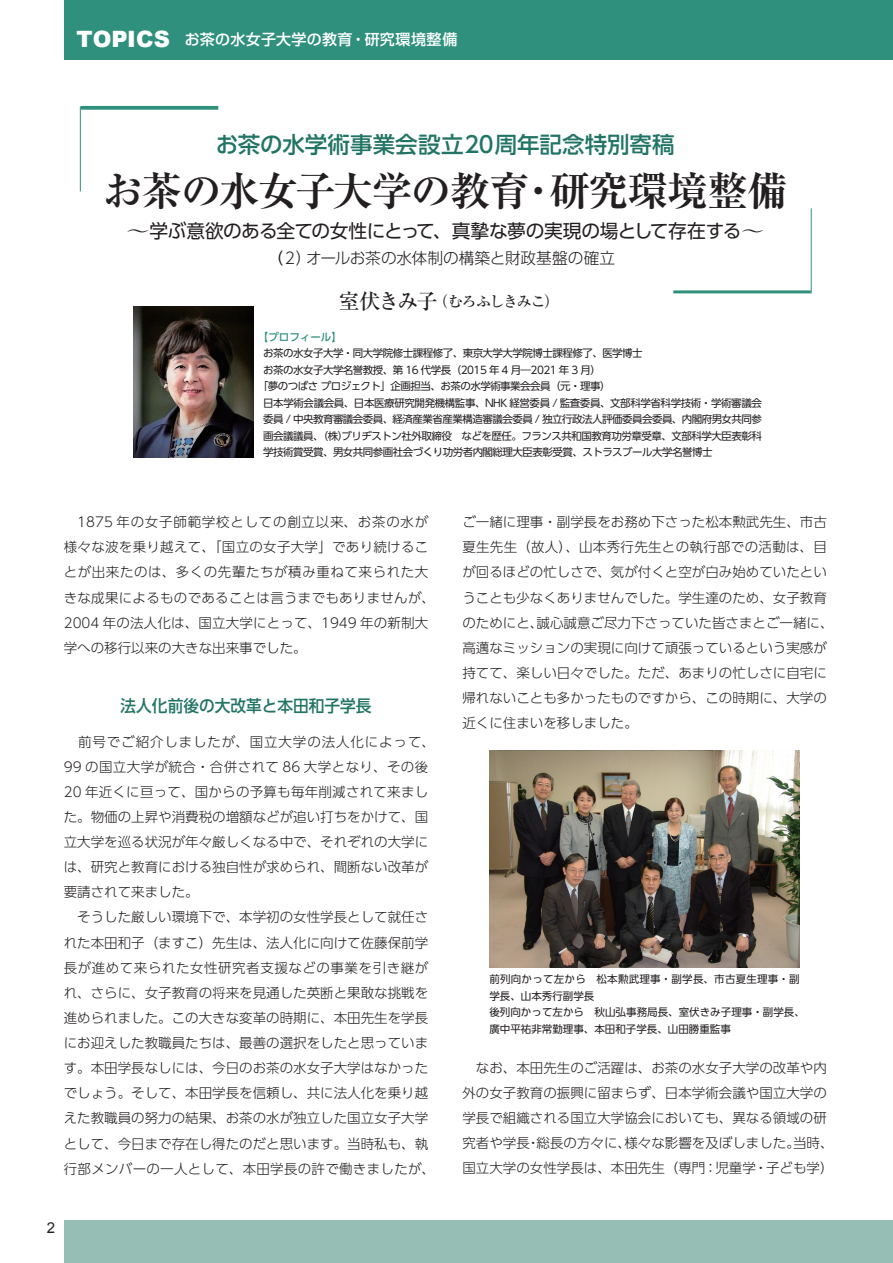
<style>
.page{position:relative;width:893px;height:1263px;background:#fff}
.page>*{position:absolute;margin:0;border:0;box-sizing:border-box;transform-origin:0 0}
.event_title-s{font:700 40.5px "Ryumin Pro";letter-spacing:-.035em;color:#231f20}
.event_title-s-2{font:500 22.5px "UD Shin Go Pro";color:#227565}
.event_title-s-3{font:18.75px "UD Shin Go Pro";letter-spacing:-.03em;color:#231f20}
.P2-4_小見出し{font:500 16.5px "UD Shin Go Pro";color:#227565;scale:.95 1}
.event_title-s-4{font:300 15.75px "UD Shin Go Pro";letter-spacing:-.005em;color:#231f20}
.t1{font:500 15px "Shin Go Pro";letter-spacing:.025em;color:#fff}
.event_title-s-5{font:500 15px "Ryumin Pro";letter-spacing:-.08em;color:#231f20}
.t2{font:15px "Arial";color:#231f20}
.body{font:300 13.5px/25.2px "UD Shin Go Pro";color:#231f20}
.body-2{font:300 13.5px/25.2px "UD Shin Go Pro";letter-spacing:.02em;color:#231f20}
.t3{font:10.5px/16.5px "UD Shin Go Pro";letter-spacing:-.05em;color:#231f20;text-align:justify}
.t4{font:10.5px/16.5px "UD Shin Go Pro";color:#231f20}
.t5{font:10.5px/16.5px "UD Shin Go Pro";letter-spacing:.025em;color:#231f20}
.t6{font:500 10.5px "UD Shin Go Pro";color:#2f907d}
.s1{font-family:"Arial";font-weight:900;font-size:22.5px}
.s2{font-family:"Ryumin Pro"}
.s3{font-weight:400}
.s4{font-size:21px}
</style>
<div class="page">
<div style="left:64px;top:0;width:829px;height:60px;background:#2f907d"></div>
<div style="left:64px;top:1220px;width:829px;height:43px;background:#97beb4"></div>
<img style="left:133px;top:306px;width:120px;height:152px">
<svg style="left:81px;top:106px;width:137px;height:4px"></svg>
<hr style="left:80px;top:106px;width:1px;height:85px;background:#2f907d">
<hr style="left:673px;top:290px;width:138px;height:3px;background:#2f907d">
<hr style="left:811px;top:208px;width:1px;height:85px;background:#2f907d">
<img style="left:489px;top:750px;width:311px;height:217px">
<p class="t1" style="left:77px;top:27px;width:382px"><span class="s1">TOPICS</span>　お茶の水女子大学の教育・研究環境整備</p>
<p class="event_title-s-2" style="left:216px;top:126px;width:460px">お茶の水学術事業会設立20周年記念特別寄稿</p>
<p class="event_title-s" style="left:103px;top:159px;width:686px">お茶の水女子大学の教育・研究環境整備</p>
<p class="event_title-s-3" style="left:126px;top:216px;width:640px"><span class="s2">～</span>学ぶ意欲のある全ての女性にとって、真摯な夢の実現の場として存在する<span class="s2">～</span></p>
<p class="event_title-s-4" style="left:267px;top:245px;width:349px"><span class="s3">（</span>2）オールお茶の水体制の構築と財政基盤の確立</p>
<p class="event_title-s-5" style="left:339px;top:289px;width:222px"><span class="s4">室伏きみ子</span>（むろふしきみこ）</p>
<p class="t6" style="left:258px;top:328px;width:85px">【プロフィール】</p>
<p class="t3" style="left:263px;top:345px;width:381px">お茶の水女子大学・同大学院修士課程修了、東京大学大学院博士課程修了、医学博士</p>
<p class="t3" style="left:263px;top:361px;width:339px">お茶の水女子大学名誉教授、第 16 代学長（2015 年 4 月―2021 年 3 月）</p>
<p class="t3" style="left:258px;top:378px;width:354px">「夢のつばさ プロジェクト」企画担当、お茶の水学術事業会会員（元・理事）</p>
<p class="t3" style="left:263px;top:394px;width:500px">日本学術会議会員、日本医療研究開発機構監事、NHK 経営委員 / 監査委員、文部科学省科学技術・学術審議会委員 / 中央教育審議会委員、経済産業省産業構造審議会委員 / 独立行政法人評価委員会委員、内閣府男女共同参画会議議員、（株）ブリヂストン社外取締役　などを歴任。フランス共和国教育功労章受章、文部科学大臣表彰科学技術賞受賞、男女共同参画社会づくり功労者内閣総理大臣表彰受賞、ストラスブール大学名誉博士　</p>
<p class="body-2" style="left:64px;top:509px;width:373px">　1875 年の女子師範学校としての創立以来、お茶の水が様々な波を乗り越えて、「国立の女子大学」であり続けることが出来たのは、多くの先輩たちが積み重ねて来られた大きな成果によるものであることは言うまでもありませんが、<br>2004 年の法人化は、国立大学にとって、1949 年の新制大学への移行以来の大きな出来事でした。</p>
<p class="P2-4_小見出し" style="left:121px;top:692px;width:266px">法人化前後の大改革と本田和子学長</p>
<p class="body" style="left:64px;top:728px;width:373px">　前号でご紹介しましたが、国立大学の法人化によって、<br>99 の国立大学が統合・合併されて 86 大学となり、その後<br>20 年近くに亘って、国からの予算も毎年削減されて来ました。物価の上昇や消費税の増額などが追い打ちをかけて、国立大学を巡る状況が年々厳しくなる中で、それぞれの大学には、研究と教育における独自性が求められ、間断ない改革が要請されて来ました。</p>
<p class="body" style="left:64px;top:904px;width:373px">　そうした厳しい環境下で、本学初の女性学長として就任された本田和子（ますこ）先生は、法人化に向けて佐藤保前学長が進めて来られた女性研究者支援などの事業を引き継がれ、さらに、女子教育の将来を見通した英断と果敢な挑戦を進められました。この大きな変革の時期に、本田先生を学長にお迎えした教職員たちは、最善の選択をしたと思っています。本田学長なしには、今日のお茶の水女子大学はなかったでしょう。そして、本田学長を信頼し、共に法人化を乗り越えた教職員の努力の結果、お茶の水が独立した国立女子大学として、今日まで存在し得たのだと思います。当時私も、執行部メンバーの一人として、本田学長の許で働きましたが、</p>
<p class="t2" style="left:47px;top:1218px;width:10px">2</p>
<p class="body" style="left:462px;top:509px;width:373px">ご一緒に理事・副学長をお務め下さった松本勲武先生、市古夏生先生（故人）、山本秀行先生との執行部での活動は、目が回るほどの忙しさで、気が付くと空が白み始めていたということも少なくありませんでした。学生達のため、女子教育のためにと、誠心誠意ご尽力下さっていた皆さまとご一緒に、高邁なミッションの実現に向けて頑張っているという実感が持てて、楽しい日々でした。ただ、あまりの忙しさに自宅に帰れないことも多かったものですから、この時期に、大学の近くに住まいを移しました。</p>
<p class="t5" style="left:489px;top:971px;width:312px">前列向かって左から　松本勲武理事・副学長、市古夏生理事・副学長、山本秀行副学長</p>
<p class="t4" style="left:489px;top:1004px;width:317px">後列向かって左から　秋山弘事務局長、室伏きみ子理事・副学長、廣中平祐非常勤理事、本田和子学長、山田勝重監事</p>
<p class="body" style="left:462px;top:1054px;width:373px">　なお、本田先生のご活躍は、お茶の水女子大学の改革や内外の女子教育の振興に留まらず、日本学術会議や国立大学の学長で組織される国立大学協会においても、異なる領域の研究者や学長・総長の方々に、様々な影響を及ぼしました。当時、国立大学の女性学長は、本田先生（専門：児童学・子ども学）</p>
</div>
